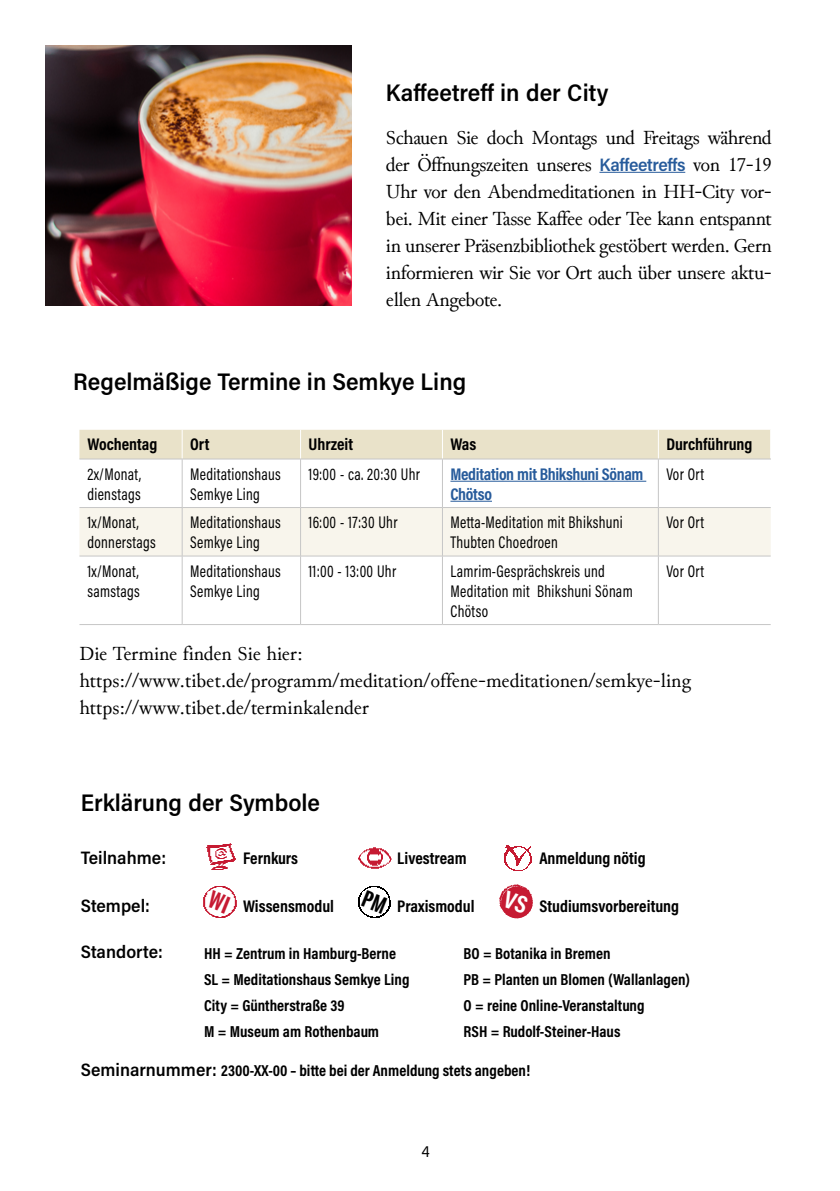
<style>
.page{position:relative;width:840px;height:1191px;background:#fff}
.page>*{position:absolute;margin:0;border:0;box-sizing:border-box;transform-origin:0 0}
.t1{font:600 24px "Acumin Pro Semi Cond";color:#000}
.t2{font:20px/27px "Junicode";color:#000;text-align:justify}
.t3{font:600 18px "Acumin Pro Semi Cond";color:#000}
.t4{font:17px/20px "Acumin Pro Cond";letter-spacing:.02em;color:#000;scale:.9 1}
.t5{font:700 17px "Acumin Pro Cond";color:#000}
.t6{font:700 17px/20px "Acumin Pro Cond";letter-spacing:-.02em;color:#275b9b}
.t7{font:700 16px/26px "Acumin Pro Cond";color:#000}
.t8{font:16px "Acumin Pro Semi Cond";color:#000}
.s1{font-family:"Acumin Pro Semi Cond";font-weight:600;font-size:18px;color:#275b9b}
.s2{font-family:"Acumin Pro Semi Cond";font-weight:600;font-size:18px}
</style>
<div class="page">
<hr style="left:599px;top:172px;width:86px;height:1px;background:#275b9b">
<img style="left:45px;top:45px;width:306px;height:260px">
<div style="left:79px;top:508px;width:691px;height:47px;background:#f8f5ec"></div>
<div style="left:79px;top:430px;width:692px;height:29px;background:#e9e2c9"></div>
<hr style="left:79px;top:459px;width:103px;height:1px;background:#c6c6c6">
<hr style="left:182px;top:459px;width:118px;height:1px;background:#c6c6c6">
<hr style="left:182px;top:459px;width:1px;height:48px;background:#c6c6c6">
<hr style="left:300px;top:459px;width:142px;height:1px;background:#c6c6c6">
<hr style="left:300px;top:459px;width:1px;height:48px;background:#c6c6c6">
<hr style="left:442px;top:459px;width:216px;height:1px;background:#c6c6c6">
<hr style="left:442px;top:459px;width:1px;height:48px;background:#c6c6c6">
<hr style="left:658px;top:459px;width:112px;height:1px;background:#c6c6c6">
<hr style="left:657px;top:459px;width:1px;height:48px;background:#c6c6c6">
<hr style="left:182px;top:508px;width:1px;height:48px;background:#c6c6c6">
<hr style="left:300px;top:508px;width:1px;height:48px;background:#c6c6c6">
<hr style="left:442px;top:508px;width:1px;height:48px;background:#c6c6c6">
<hr style="left:657px;top:508px;width:1px;height:48px;background:#c6c6c6">
<hr style="left:182px;top:556px;width:1px;height:68px;background:#c6c6c6">
<hr style="left:300px;top:556px;width:1px;height:68px;background:#c6c6c6">
<hr style="left:442px;top:556px;width:1px;height:68px;background:#c6c6c6">
<hr style="left:657px;top:556px;width:1px;height:68px;background:#c6c6c6">
<hr style="left:79px;top:507px;width:103px;height:1px;background:#c6c6c6">
<hr style="left:182px;top:507px;width:118px;height:1px;background:#c6c6c6">
<hr style="left:300px;top:507px;width:142px;height:1px;background:#c6c6c6">
<hr style="left:442px;top:507px;width:216px;height:1px;background:#c6c6c6">
<hr style="left:658px;top:507px;width:112px;height:1px;background:#c6c6c6">
<hr style="left:79px;top:555px;width:103px;height:1px;background:#c6c6c6">
<hr style="left:182px;top:555px;width:118px;height:1px;background:#c6c6c6">
<hr style="left:300px;top:555px;width:142px;height:1px;background:#c6c6c6">
<hr style="left:442px;top:555px;width:216px;height:1px;background:#c6c6c6">
<hr style="left:658px;top:555px;width:112px;height:1px;background:#c6c6c6">
<hr style="left:79px;top:624px;width:103px;height:1px;background:#c6c6c6">
<hr style="left:182px;top:624px;width:118px;height:1px;background:#c6c6c6">
<hr style="left:300px;top:624px;width:142px;height:1px;background:#c6c6c6">
<hr style="left:442px;top:624px;width:216px;height:1px;background:#c6c6c6">
<hr style="left:658px;top:624px;width:112px;height:1px;background:#c6c6c6">
<hr style="left:450px;top:481px;width:196px;height:1px;background:#275b9b">
<hr style="left:450px;top:501px;width:41px;height:1px;background:#275b9b">
<img style="left:504px;top:845px;width:28px;height:26px">
<img style="left:206px;top:843px;width:30px;height:27px">
<img style="left:358px;top:847px;width:34px;height:22px">
<img style="left:358px;top:886px;width:33px;height:32px">
<img style="left:203px;top:886px;width:34px;height:32px">
<svg style="left:206px;top:890px;width:25px;height:23px"></svg>
<svg style="left:361px;top:890px;width:26px;height:23px"></svg>
<svg style="left:499px;top:884px;width:34px;height:35px"></svg>
<p class="t1" style="left:386px;top:76px;width:224px">Kaffeetreff in der City</p>
<p class="t2" style="left:386px;top:123px;width:387px">Schauen Sie doch Montags und Freitags während der Öffnungszeiten unseres <span class="s1">Kaffeetreffs</span> von 17-19<br>Uhr vor den Abendmeditationen in HH-City vor&shy;bei. Mit einer Tasse Kaffee oder Tee kann entspannt in unserer Präsenzbibliothek gestöbert werden. Gern informieren wir Sie vor Ort auch über unsere aktu&shy;ellen Angebote.</p>
<p class="t1" style="left:73px;top:365px;width:394px">Regelmäßige Termine in Semkye Ling</p>
<p class="t5" style="left:87px;top:433px;width:72px">Wochentag</p>
<p class="t5" style="left:190px;top:433px;width:21px">Ort</p>
<p class="t5" style="left:308px;top:433px;width:46px">Uhrzeit</p>
<p class="t5" style="left:450px;top:433px;width:27px">Was</p>
<p class="t5" style="left:666px;top:433px;width:88px">Durchführung</p>
<p class="t4" style="left:87px;top:463px;width:61px">2x/Monat, dienstags</p>
<p class="t4" style="left:190px;top:463px;width:102px">Meditationshaus<br>Semkye Ling</p>
<p class="t4" style="left:308px;top:463px;width:125px">19:00 - ca. 20:30 Uhr</p>
<p class="t6" style="left:450px;top:463px;width:194px">Meditation mit Bhikshuni Sönam<br>Chötso</p>
<p class="t4" style="left:666px;top:463px;width:43px">Vor Ort</p>
<p class="t4" style="left:87px;top:512px;width:77px">1x/Monat, donnerstags</p>
<p class="t4" style="left:190px;top:512px;width:102px">Meditationshaus<br>Semkye Ling</p>
<p class="t4" style="left:308px;top:512px;width:100px">16:00 - 17:30 Uhr</p>
<p class="t4" style="left:450px;top:512px;width:193px">Metta-Meditation mit Bhikshuni<br>Thubten Choedroen</p>
<p class="t4" style="left:666px;top:512px;width:43px">Vor Ort</p>
<p class="t4" style="left:87px;top:560px;width:60px">1x/Monat, samstags</p>
<p class="t4" style="left:190px;top:560px;width:102px">Meditationshaus<br>Semkye Ling</p>
<p class="t4" style="left:308px;top:560px;width:99px">11:00 - 13:00 Uhr</p>
<p class="t4" style="left:450px;top:560px;width:204px">Lamrim-Gesprächskreis und<br>Meditation mit Bhikshuni Sönam<br>Chötso</p>
<p class="t4" style="left:666px;top:560px;width:43px">Vor Ort</p>
<p class="t2" style="left:79px;top:639px;width:612px;text-align:left">Die Termine finden Sie hier: https://www.tibet.de/programm/meditation/offene-meditationen/semkye-ling https://www.tibet.de/terminkalender</p>
<p class="t1" style="left:81px;top:785px;width:240px">Erklärung der Symbole</p>
<p class="t3" style="left:81px;top:845px;width:87px">Teilnahme:</p>
<p class="t5" style="left:243px;top:846px;width:57px">Fernkurs</p>
<p class="t5" style="left:397px;top:846px;width:71px">Livestream</p>
<p class="t5" style="left:539px;top:846px;width:108px">Anmeldung nötig</p>
<p class="t3" style="left:81px;top:893px;width:71px">Stempel:</p>
<p class="t5" style="left:243px;top:894px;width:92px">Wissensmodul</p>
<p class="t5" style="left:397px;top:894px;width:79px">Praxismodul</p>
<p class="t5" style="left:539px;top:894px;width:141px">Studiumsvorbereitung</p>
<p class="t3" style="left:81px;top:939px;width:83px">Standorte:</p>
<p class="t7" style="left:204px;top:940px;width:207px">HH = Zentrum in Hamburg-Berne<br>SL = Meditationshaus Semkye Ling<br>City = Güntherstraße 39<br>M = Museum am Rothenbaum</p>
<p class="t7" style="left:463px;top:940px;width:228px">BO = Botanika in Bremen<br>PB = Planten un Blomen (Wallanlagen)<br>O = reine Online-Veranstaltung<br>RSH = Rudolf-Steiner-Haus</p>
<p class="t7" style="left:81px;top:1057px;width:450px"><span class="s2">Seminarnummer:</span> 2300-XX-00 – bitte bei der Anmeldung stets angeben!</p>
<p class="t8" style="left:421px;top:1140px;width:10px">4</p>
</div>
